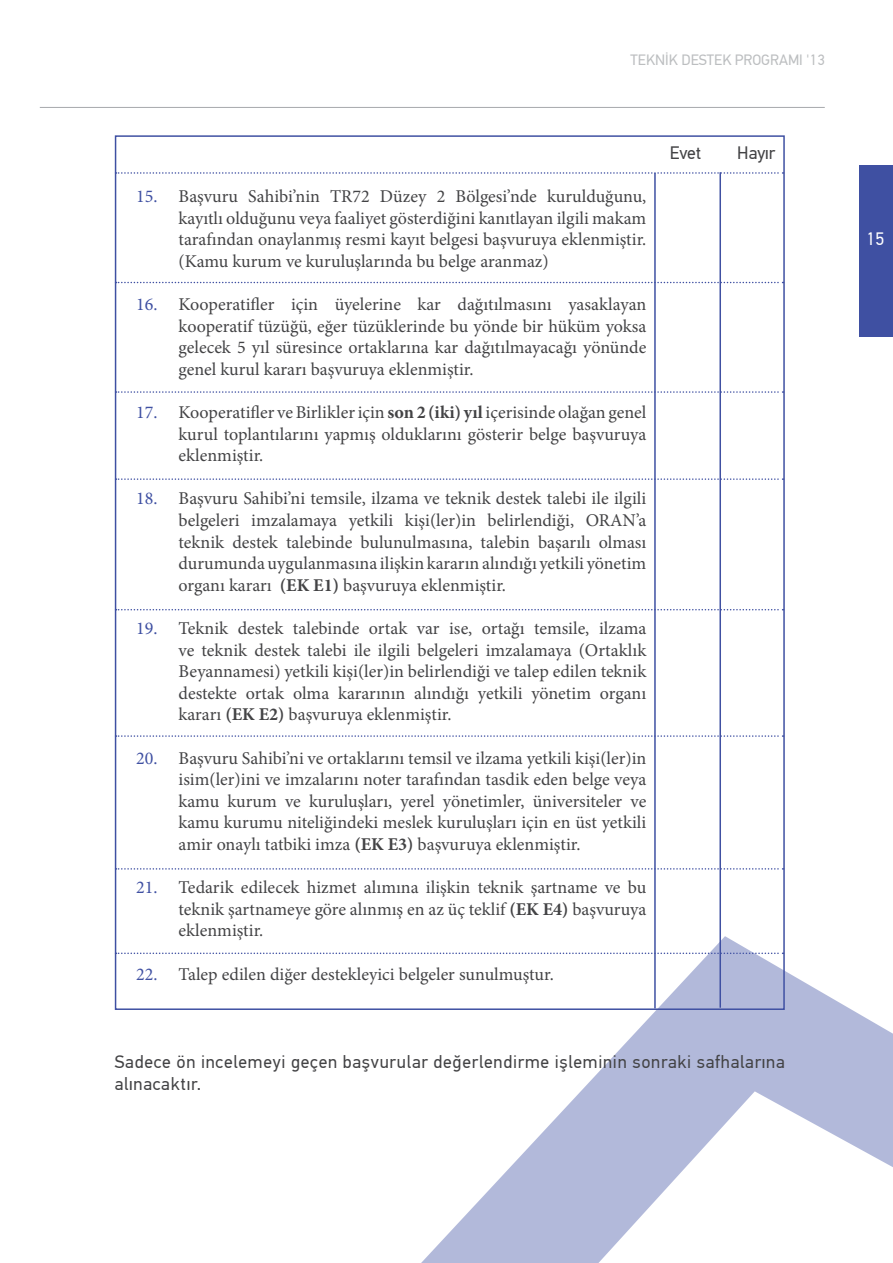
<style>
.page{position:relative;width:893px;height:1263px;background:#fff}
.page>*{position:absolute;margin:0;border:0;box-sizing:border-box;transform-origin:0 0}
.t1{font:18px/21.6px "Minion Pro";color:#434345;text-align:justify}
.t2{font:18px/21.6px "PF Din Text Pro";letter-spacing:.04em;color:#434345}
.t3{font:18px "PF Din Text Pro";color:#fff}
.t4{font:15px "PF Din Text Pro";color:#bcbec0}
.s1{color:#3f50a2}
.s2{font-weight:700}
</style>
<div class="page">
<div style="left:859px;top:165px;width:34px;height:171px;background:#3f50a2"></div>
<hr style="left:40px;top:107px;width:785px;height:1px;background:#a7a9ac">
<svg style="left:114px;top:936px;width:779px;height:327px"></svg>
<hr style="left:654px;top:173px;width:2px;height:835px;background:#3f50a2">
<hr style="left:719px;top:172px;width:2px;height:836px;background:#3f50a2">
<svg style="left:116px;top:172px;width:667px;height:2px"></svg>
<svg style="left:116px;top:282px;width:667px;height:1px"></svg>
<svg style="left:116px;top:391px;width:667px;height:2px"></svg>
<svg style="left:116px;top:478px;width:667px;height:2px"></svg>
<svg style="left:116px;top:609px;width:667px;height:1px"></svg>
<svg style="left:116px;top:735px;width:667px;height:2px"></svg>
<svg style="left:116px;top:868px;width:667px;height:2px"></svg>
<svg style="left:116px;top:952px;width:667px;height:2px"></svg>
<p class="t4" style="left:631px;top:51px;width:196px">TEKNİK DESTEK PROGRAMI '13</p>
<p class="t1" style="left:179px;top:186px;width:469px;text-indent:-43px"><span class="s1">15.</span> Başvuru Sahibi’nin TR72 Düzey 2 Bölgesi’nde kurulduğunu, kayıtlı olduğunu veya faaliyet gösterdiğini kanıtlayan ilgili makam tarafından onaylanmış resmi kayıt belgesi başvuruya eklenmiştir. (Kamu kurum ve kuruluşlarında bu belge aranmaz)</p>
<p class="t1" style="left:179px;top:294px;width:469px;text-indent:-43px"><span class="s1">16.</span> Kooperatifler için üyelerine kar dağıtılmasını yasaklayan kooperatif tüzüğü, eğer tüzüklerinde bu yönde bir hüküm yoksa gelecek 5 yıl süresince ortaklarına kar dağıtılmayacağı yönünde genel kurul kararı başvuruya eklenmiştir.</p>
<p class="t1" style="left:179px;top:402px;width:469px;text-indent:-43px"><span class="s1">17.</span> Kooperatifler ve Birlikler için <span class="s2">son 2 (iki) yıl</span> içerisinde olağan genel kurul toplantılarını yapmış olduklarını gösterir belge başvuruya eklenmiştir.</p>
<p class="t1" style="left:179px;top:488px;width:469px;text-indent:-43px"><span class="s1">18.</span> Başvuru Sahibi’ni temsile, ilzama ve teknik destek talebi ile ilgili belgeleri imzalamaya yetkili kişi(ler)in belirlendiği, ORAN’a teknik destek talebinde bulunulmasına, talebin başarılı olması durumunda uygulanmasına ilişkin kararın alındığı yetkili yönetim organı kararı <span class="s2">(EK E1)</span> başvuruya eklenmiştir.</p>
<p class="t1" style="left:179px;top:618px;width:469px;text-indent:-43px"><span class="s1">19.</span> Teknik destek talebinde ortak var ise, ortağı temsile, ilzama ve teknik destek talebi ile ilgili belgeleri imzalamaya (Ortaklık Beyannamesi) yetkili kişi(ler)in belirlendiği ve talep edilen teknik destekte ortak olma kararının alındığı yetkili yönetim organı kararı <span class="s2">(EK E2)</span> başvuruya eklenmiştir.</p>
<p class="t1" style="left:179px;top:747px;width:469px;text-indent:-43px"><span class="s1">20.</span> Başvuru Sahibi’ni ve ortaklarını temsil ve ilzama yetkili kişi(ler)in isim(ler)ini ve imzalarını noter tarafından tasdik eden belge veya kamu kurum ve kuruluşları, yerel yönetimler, üniversiteler ve kamu kurumu niteliğindeki meslek kuruluşları için en üst yetkili amir onaylı tatbiki imza <span class="s2">(EK E3)</span> başvuruya eklenmiştir.</p>
<p class="t1" style="left:179px;top:877px;width:469px;text-indent:-43px"><span class="s1">21.</span> Tedarik edilecek hizmet alımına ilişkin teknik şartname ve bu teknik şartnameye göre alınmış en az üç teklif <span class="s2">(EK E4)</span> başvuruya eklenmiştir.</p>
<p class="t1" style="left:136px;top:963px;width:419px"><span class="s1">22.</span> Talep edilen diğer destekleyici belgeler sunulmuştur.</p>
<p class="t2" style="left:670px;top:143px;width:33px">Evet</p>
<p class="t2" style="left:737px;top:143px;width:40px">Hayır</p>
<p class="t2" style="left:115px;top:1051px;width:671px">Sadece ön incelemeyi geçen başvurular değerlendirme işleminin sonraki safhalarına alınacaktır.</p>
<p class="t3" style="left:866px;top:228px;width:19px">15</p>
</div>
